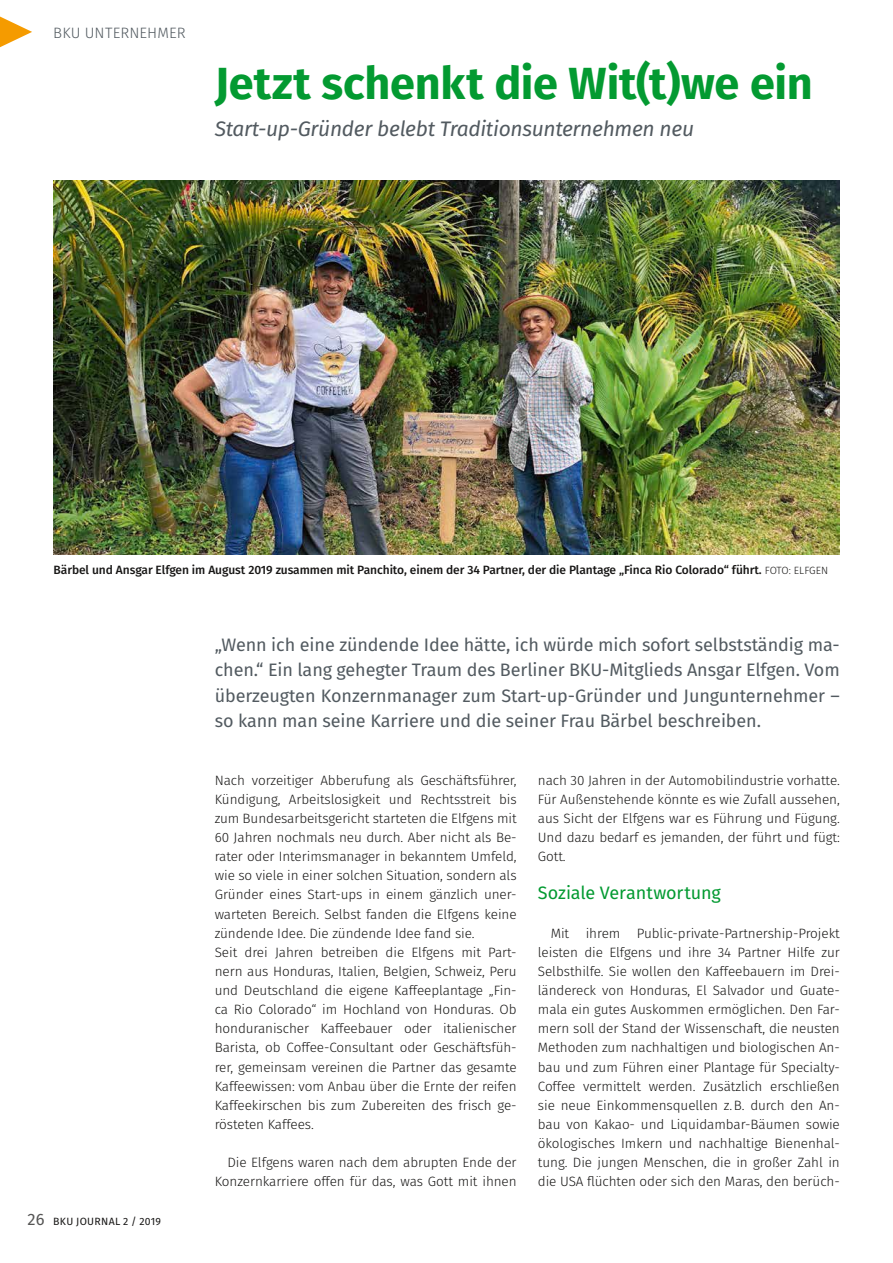
<style>
.page{position:relative;width:893px;height:1263px;background:#fff}
.page>*{position:absolute;margin:0;border:0;box-sizing:border-box;transform-origin:0 0}
.t1{font:700 45px "Fira Sans";letter-spacing:-.005em;color:#039a31}
.t2{font:italic 21px "Fira Sans";letter-spacing:-.015em;color:#525a60}
.t3{font:18px/25.5px "Fira Sans";letter-spacing:-.005em;color:#525a60;text-align:justify}
.t4{font:18px "Fira Sans";letter-spacing:-.005em;color:#039a31}
.t5{font:300 15px "Fira Sans";letter-spacing:.005em;color:#525a60}
.t6{font:300 13.5px/19.2px "Fira Sans";letter-spacing:-.005em;color:#181716;text-align:justify}
.t7{font:500 12px "Fira Sans";letter-spacing:-.005em;color:#181716}
.t8{font:10.5px "Fira Sans";letter-spacing:.025em;color:#181716}
.s1{font-weight:300;font-size:10.5px}
.s2{font-size:16.5px;color:#565655}
</style>
<div class="page">
<svg style="left:0;top:17px;width:32px;height:30px"></svg>
<img style="left:53px;top:181px;width:787px;height:374px">
<p class="t5" style="left:53px;top:22px;width:134px">BKU UNTERNEHMER</p>
<h1 class="t1" style="left:215px;top:46px;width:599px">Jetzt schenkt die Wit(t)we ein</h1>
<h2 class="t2" style="left:215px;top:113px;width:481px">Start-up-Gründer belebt Traditionsunternehmen neu</h2>
<p class="t7" style="left:54px;top:560px;width:776px">Bärbel und Ansgar Elfgen im August 2019 zusammen mit Panchito, einem der 34 Partner, der die Plantage „Finca Rio Colorado“ führt. <span class="s1">FOTO: ELFGEN</span></p>
<p class="t3" style="left:215px;top:631px;width:627px">„Wenn ich eine zündende Idee hätte, ich würde mich sofort selbstständig ma&shy;chen.“ Ein lang gehegter Traum des Berliner BKU-Mitglieds Ansgar Elfgen. Vom überzeugten Konzernmanager zum Start-up-Gründer und Jungunternehmer – so kann man seine Karriere und die seiner Frau Bärbel beschreiben.</p>
<p class="t8" style="left:28px;top:1213px;width:135px"><span class="s2">26</span> BKU JOURNAL 2 / 2019</p>
<p class="t6" style="left:215px;top:770px;width:303px;text-align:left">Nach vorzeitiger Abberufung als Geschäftsführer, Kündigung, Arbeitslosigkeit und Rechtsstreit bis zum Bundesarbeitsgericht starteten die Elfgens mit 60 Jahren nochmals neu durch. Aber nicht als Be&shy;rater oder Interimsmanager in bekanntem Umfeld, wie so viele in einer solchen Situation, sondern als Gründer eines Start-ups in einem gänzlich uner&shy;warteten Bereich. Selbst fanden die Elfgens keine zündende Idee. Die zündende Idee fand sie.<br>Seit drei Jahren betreiben die Elfgens mit Part&shy;nern aus Honduras, Italien, Belgien, Schweiz, Peru und Deutschland die eigene Kaffeeplantage „Fin&shy;ca Rio Colorado“ im Hochland von Honduras. Ob honduranischer Kaffeebauer oder italienischer Barista, ob Coffee-Consultant oder Geschäftsfüh&shy;rer, gemeinsam vereinen die Partner das gesamte Kaffeewissen: vom Anbau über die Ernte der reifen Kaffeekirschen bis zum Zubereiten des frisch ge&shy;rösteten Kaffees.</p>
<p class="t6" style="left:215px;top:1153px;width:303px;text-align:right">Die Elfgens waren nach dem abrupten Ende der<br>Konzernkarriere offen für das, was Gott mit ihnen</p>
<p class="t6" style="left:538px;top:770px;width:303px">nach 30 Jahren in der Automobilindustrie vorhatte.<br>Für Außenstehende könnte es wie Zufall aussehen, aus Sicht der Elfgens war es Führung und Fügung.<br>Und dazu bedarf es jemanden, der führt und fügt:<br>Gott.</p>
<h3 class="t4" style="left:538px;top:879px;width:184px">Soziale Verantwortung</h3>
<p class="t6" style="left:538px;top:923px;width:303px;text-indent:13px">Mit ihrem Public-private-Partnership-Projekt leisten die Elfgens und ihre 34 Partner Hilfe zur Selbsthilfe. Sie wollen den Kaffeebauern im Drei&shy;ländereck von Honduras, El Salvador und Guate&shy;mala ein gutes Auskommen ermöglichen. Den Far&shy;mern soll der Stand der Wissenschaft, die neusten Methoden zum nachhaltigen und biologischen An&shy;bau und zum Führen einer Plantage für Specialty-Coffee vermittelt werden. Zusätzlich erschließen sie neue Einkommensquellen z.B. durch den An&shy;bau von Kakao- und Liquidambar-Bäumen sowie ökologisches Imkern und nachhaltige Bienenhal&shy;tung. Die jungen Menschen, die in großer Zahl in die USA flüchten oder sich den Maras, den berüch-</p>
</div>
